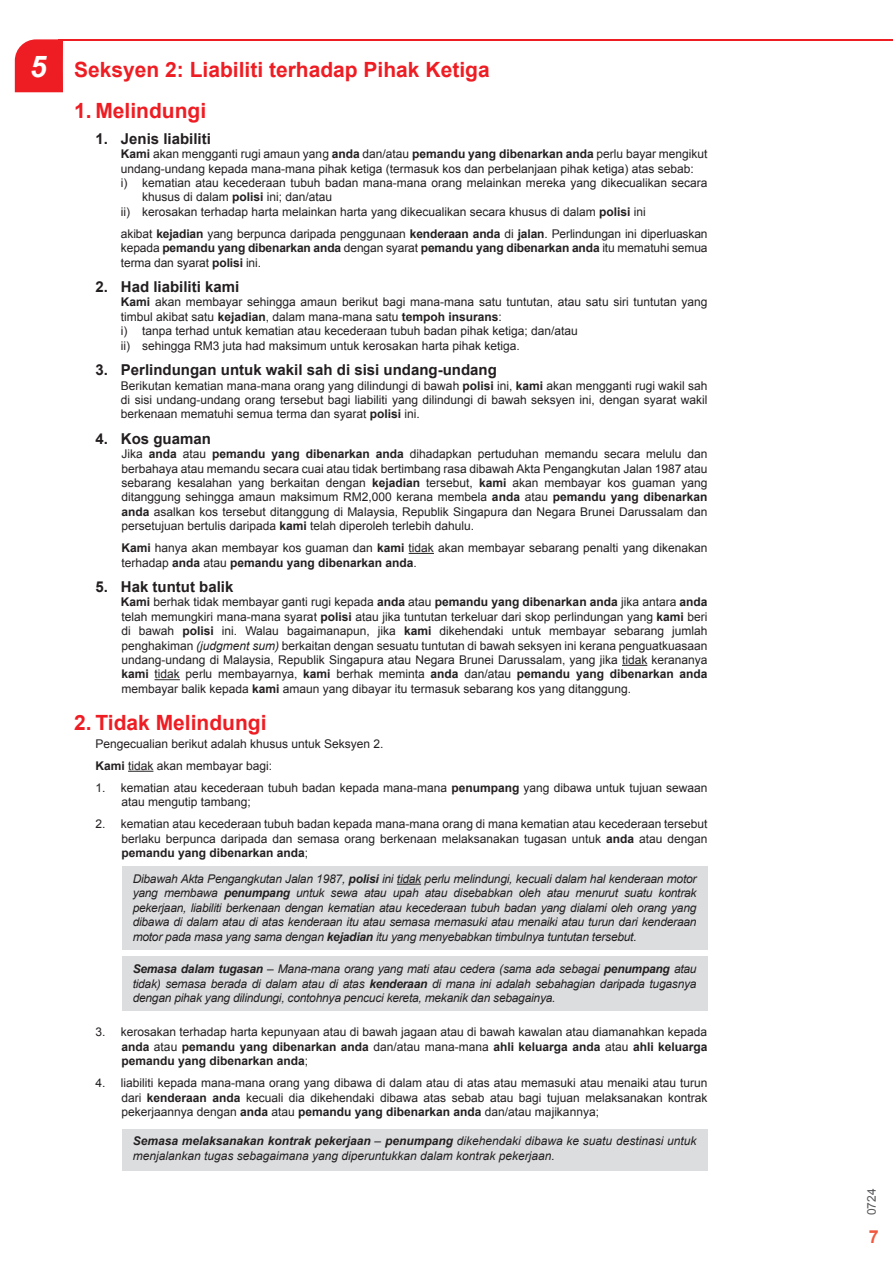
<style>
.page{position:relative;width:893px;height:1263px;background:#fff}
.page>*{position:absolute;margin:0;border:0;box-sizing:border-box;transform-origin:0 0}
.t1{font:700 21px "Arial";color:#ee1d23}
.t2{font:700 18px "Arial";color:#f0593e}
.t3{font:700 15px "Arial";color:#231f20}
.t4{font:12px/14.4px "Arial";color:#231f20;text-align:justify}
.t5{font:italic 12px/14.4px "Arial";letter-spacing:-.02em;color:#231f20;text-align:justify}
.t6{font:italic 12px/14.4px "Arial";color:#231f20}
.t7{font:12px "Arial";color:#57585a}
.s1{font-style:italic;font-size:29.85px;color:#fff}
.s2{font-weight:700}
.s3{font-style:italic}
</style>
<div class="page">
<svg style="left:409px;top:553px;width:25px;height:1px"></svg>
<svg style="left:622px;top:665px;width:25px;height:1px"></svg>
<svg style="left:155px;top:679px;width:25px;height:1px"></svg>
<svg style="left:128px;top:771px;width:25px;height:1px"></svg>
<div style="left:122px;top:866px;width:586px;height:84px;background:#dcdddf"></div>
<div style="left:15px;top:39px;width:48px;height:53px;background:#ee1d23"></div>
<hr style="left:59px;top:39px;width:834px;height:2px;background:#ee1d23">
<svg style="left:397px;top:884px;width:24px;height:1px"></svg>
<div style="left:122px;top:956px;width:586px;height:55px;background:#dcdddf"></div>
<div style="left:122px;top:1128px;width:586px;height:42px;background:#dcdddf"></div>
<h1 class="t1" style="left:30px;top:56px;width:461px"><span class="s1">5</span> Seksyen 2: Liabiliti terhadap Pihak Ketiga</h1>
<h1 class="t1" style="left:74px;top:97px;width:134px">1. Melindungi</h1>
<p class="t3" style="left:95px;top:129px;width:117px">1. Jenis liabiliti</p>
<p class="t4" style="left:121px;top:147px;width:588px"><span class="s2">Kami</span> akan mengganti rugi amaun yang <span class="s2">anda</span> dan/atau <span class="s2">pemandu yang dibenarkan anda</span> perlu bayar mengikut</p>
<p class="t4" style="left:121px;top:161px;width:574px">undang-undang kepada mana-mana pihak ketiga (termasuk kos dan perbelanjaan pihak ketiga) atas sebab:</p>
<p class="t4" style="left:121px;top:176px;width:588px">i) kematian atau kecederaan tubuh badan mana-mana orang melainkan mereka yang dikecualikan secara</p>
<p class="t4" style="left:142px;top:190px;width:192px">khusus di dalam <span class="s2">polisi</span> ini; dan/atau</p>
<p class="t4" style="left:121px;top:204px;width:526px">ii) kerosakan terhadap harta melainkan harta yang dikecualikan secara khusus di dalam <span class="s2">polisi</span> ini</p>
<p class="t4" style="left:121px;top:226px;width:588px">akibat <span class="s2">kejadian</span> yang berpunca daripada penggunaan <span class="s2">kenderaan anda</span> di <span class="s2">jalan</span>. Perlindungan ini diperluaskan kepada <span class="s2">pemandu yang dibenarkan anda</span> dengan syarat <span class="s2">pemandu yang dibenarkan anda</span> itu mematuhi semua terma dan syarat <span class="s2">polisi</span> ini.</p>
<p class="t3" style="left:95px;top:277px;width:145px">2. Had liabiliti kami</p>
<p class="t4" style="left:121px;top:295px;width:588px;text-align:left"><span class="s2">Kami</span> akan membayar sehingga amaun berikut bagi mana-mana satu tuntutan, atau satu siri tuntutan yang timbul akibat satu <span class="s2">kejadian</span>, dalam mana-mana satu <span class="s2">tempoh insurans</span>:<br>i) tanpa terhad untuk kematian atau kecederaan tubuh badan pihak ketiga; dan/atau<br>ii) sehingga RM3 juta had maksimum untuk kerosakan harta pihak ketiga.</p>
<p class="t3" style="left:95px;top:360px;width:403px">3. Perlindungan untuk wakil sah di sisi undang-undang</p>
<p class="t4" style="left:121px;top:378px;width:588px">Berikutan kematian mana-mana orang yang dilindungi di bawah <span class="s2">polisi</span> ini, <span class="s2">kami</span> akan mengganti rugi wakil sah di sisi undang-undang orang tersebut bagi liabiliti yang dilindungi di bawah seksyen ini, dengan syarat wakil berkenaan mematuhi semua terma dan syarat <span class="s2">polisi</span> ini.</p>
<p class="t3" style="left:95px;top:429px;width:117px">4. Kos guaman</p>
<p class="t4" style="left:121px;top:447px;width:588px">Jika <span class="s2">anda</span> atau <span class="s2">pemandu yang dibenarkan anda</span> dihadapkan pertuduhan memandu secara melulu dan berbahaya atau memandu secara cuai atau tidak bertimbang rasa dibawah Akta Pengangkutan Jalan 1987 atau sebarang kesalahan yang berkaitan dengan <span class="s2">kejadian</span> tersebut, <span class="s2">kami</span> akan membayar kos guaman yang ditanggung sehingga amaun maksimum RM2,000 kerana membela <span class="s2">anda</span> atau <span class="s2">pemandu yang dibenarkan anda</span> asalkan kos tersebut ditanggung di Malaysia, Republik Singapura dan Negara Brunei Darussalam dan persetujuan bertulis daripada <span class="s2">kami</span> telah diperoleh terlebih dahulu.</p>
<p class="t4" style="left:121px;top:541px;width:588px"><span class="s2">Kami</span> hanya akan membayar kos guaman dan <span class="s2">kami</span> tidak akan membayar sebarang penalti yang dikenakan terhadap <span class="s2">anda</span> atau <span class="s2">pemandu yang dibenarkan anda</span>.</p>
<p class="t3" style="left:95px;top:577px;width:140px">5. Hak tuntut balik</p>
<p class="t4" style="left:121px;top:595px;width:588px"><span class="s2">Kami</span> berhak tidak membayar ganti rugi kepada <span class="s2">anda</span> atau <span class="s2">pemandu yang dibenarkan anda</span> jika antara <span class="s2">anda </span>telah memungkiri mana-mana syarat <span class="s2">polisi</span> atau jika tuntutan terkeluar dari skop perlindungan yang <span class="s2">kami</span> beri di bawah <span class="s2">polisi</span> ini. Walau bagaimanapun, jika <span class="s2">kami</span> dikehendaki untuk membayar sebarang jumlah penghakiman <span class="s3">(judgment sum)</span> berkaitan dengan sesuatu tuntutan di bawah seksyen ini kerana penguatkuasaan undang-undang di Malaysia, Republik Singapura atau Negara Brunei Darussalam, yang jika tidak kerananya <span class="s2">kami</span> tidak perlu membayarnya, <span class="s2">kami</span> berhak meminta <span class="s2">anda</span> dan/atau <span class="s2">pemandu yang dibenarkan anda </span>membayar balik kepada <span class="s2">kami</span> amaun yang dibayar itu termasuk sebarang kos yang ditanggung.</p>
<h1 class="t1" style="left:74px;top:709px;width:194px">2. Tidak Melindungi</h1>
<p class="t4" style="left:95px;top:733px;width:290px;line-height:21.9px">Pengecualian berikut adalah khusus untuk Seksyen 2.<br><span class="s2">Kami</span> tidak akan membayar bagi:</p>
<p class="t4" style="left:121px;top:780px;width:588px;text-indent:-26px">1. kematian atau kecederaan tubuh badan kepada mana-mana <span class="s2">penumpang</span> yang dibawa untuk tujuan sewaan atau mengutip tambang;</p>
<p class="t4" style="left:121px;top:817px;width:588px;text-indent:-26px">2. kematian atau kecederaan tubuh badan kepada mana-mana orang di mana kematian atau kecederaan tersebut berlaku berpunca daripada dan semasa orang berkenaan melaksanakan tugasan untuk <span class="s2">anda</span> atau dengan <span class="s2">pemandu yang dibenarkan anda</span>;</p>
<p class="t5" style="left:133px;top:872px;width:565px">Dibawah Akta Pengangkutan Jalan 1987, <span class="s2">polisi</span> ini tidak perlu melindungi, kecuali dalam hal kenderaan motor yang membawa <span class="s2">penumpang</span> untuk sewa atau upah atau disebabkan oleh atau menurut suatu kontrak pekerjaan, liabiliti berkenaan dengan kematian atau kecederaan tubuh badan yang dialami oleh orang yang dibawa di dalam atau di atas kenderaan itu atau semasa memasuki atau menaiki atau turun dari kenderaan motor pada masa yang sama dengan <span class="s2">kejadian</span> itu yang menyebabkan timbulnya tuntutan tersebut.</p>
<p class="t5" style="left:133px;top:962px;width:565px"><span class="s2">Semasa dalam tugasan</span> – Mana-mana orang yang mati atau cedera (sama ada sebagai <span class="s2">penumpang</span> atau tidak) semasa berada di dalam atau di atas <span class="s2">kenderaan</span> di mana ini adalah sebahagian daripada tugasnya dengan pihak yang dilindungi, contohnya pencuci kereta, mekanik dan sebagainya.</p>
<p class="t4" style="left:121px;top:1025px;width:588px;text-indent:-26px">3. kerosakan terhadap harta kepunyaan atau di bawah jagaan atau di bawah kawalan atau diamanahkan kepada <span class="s2">anda</span> atau <span class="s2">pemandu yang dibenarkan anda</span> dan/atau mana-mana <span class="s2">ahli keluarga anda</span> atau <span class="s2">ahli keluarga pemandu yang dibenarkan anda</span>;</p>
<p class="t4" style="left:121px;top:1076px;width:588px;text-indent:-26px">4. liabiliti kepada mana-mana orang yang dibawa di dalam atau di atas atau memasuki atau menaiki atau turun dari <span class="s2">kenderaan anda</span> kecuali dia dikehendaki dibawa atas sebab atau bagi tujuan melaksanakan kontrak pekerjaannya dengan <span class="s2">anda</span> atau <span class="s2">pemandu yang dibenarkan anda</span> dan/atau majikannya;</p>
<p class="t6" style="left:133px;top:1134px;width:565px"><span class="s2">Semasa melaksanakan kontrak pekerjaan</span> – <span class="s2">penumpang</span> dikehendaki dibawa ke suatu destinasi untuk menjalankan tugas sebagaimana yang diperuntukkan dalam kontrak pekerjaan.</p>
<p class="t7" style="left:864px;top:1215px;width:28px;rotate:-90deg">0724</p>
<h2 class="t2" style="left:869px;top:1225px;width:12px">7</h2>
</div>
